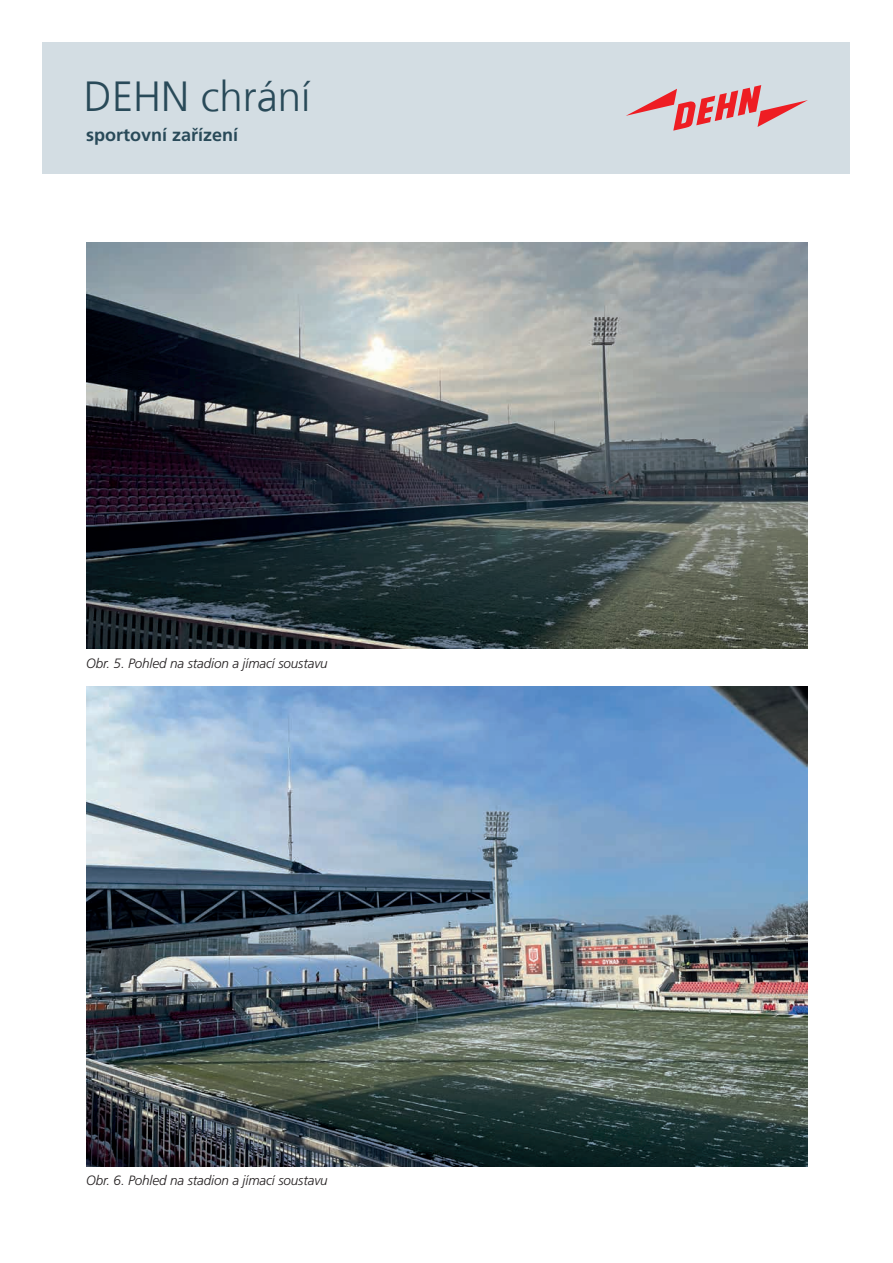
<style>
.page{position:relative;width:893px;height:1263px;background:#fff}
.page>*{position:absolute;margin:0;border:0;box-sizing:border-box;transform-origin:0 0}
.t1{font:300 42px "Frutiger LT Com";color:#294a59}
.t2{font:700 18px "Frutiger LT Com";color:#294a59}
.t3{font:italic 300 13.5px "Frutiger LT Pro";letter-spacing:-.01em;color:#231f20}
</style>
<div class="page">
<div style="left:43px;top:43px;width:807px;height:131px;background:#d3dde3"></div>
<svg style="left:626px;top:85px;width:182px;height:46px"></svg>
<img style="left:86px;top:243px;width:722px;height:405px">
<img style="left:86px;top:686px;width:722px;height:480px">
<h1 class="t1" style="left:84px;top:72px;width:228px">DEHN chrání</h1>
<h2 class="t2" style="left:86px;top:125px;width:154px">sportovní zařízení</h2>
<p class="t3" style="left:86px;top:655px;width:243px">Obr. 5. Pohled na stadion a jímací soustavu</p>
<p class="t3" style="left:86px;top:1172px;width:243px">Obr. 6. Pohled na stadion a jímací soustavu</p>
</div>
